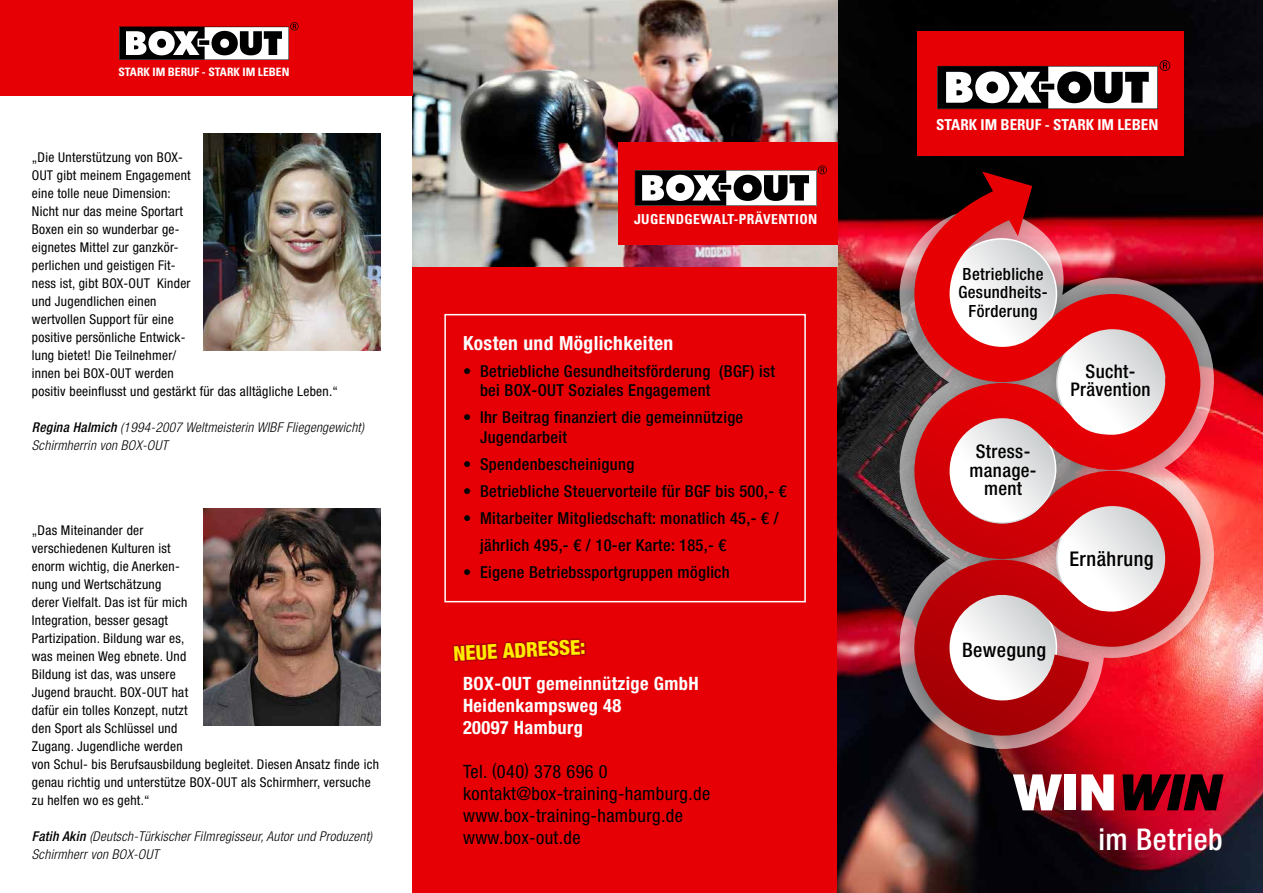
<style>
.page{position:relative;width:1263px;height:893px;background:#fff}
.page>*{position:absolute;margin:0;border:0;box-sizing:border-box;transform-origin:0 0}
.t1{font:900 50.4px "Helvetica Neue LT Std";color:#fff}
.t2{font:500 condensed 30px "Helvetica Neue LT Std";letter-spacing:.02em;color:#fff}
.t3{font:800 condensed 20.4px "Helvetica Neue LT Std";color:#ffed00}
.t4{font:500 condensed 20.25px "Helvetica Neue LT Std";letter-spacing:.02em;color:#000}
.t5{font:500 condensed 19.95px "Helvetica Neue LT Std";letter-spacing:.02em;color:#000}
.t6{font:700 condensed 19.5px "Helvetica Neue LT Std";letter-spacing:.02em;color:#fff}
.t7{font:500 condensed 18.75px/18.6px "Helvetica Neue LT Std";letter-spacing:.02em;color:#000;text-align:center}
.t8{font:condensed 18.45px/22px "Helvetica Neue LT Std";letter-spacing:.02em;color:#000}
.t9{font:700 condensed 18.45px/22px "Helvetica Neue LT Std";letter-spacing:.02em;color:#fff}
.t10{font:500 condensed 16.8px/18.3px "Helvetica Neue LT Std";letter-spacing:.02em;color:#000;text-align:center}
.t11{font:500 condensed 16.5px/19.5px "Helvetica Neue LT Std";letter-spacing:.02em;color:#000}
.t12{font:700 condensed 15px "Univers LT Std";color:#fff}
.t13{font:700 condensed 13.65px "Univers LT Std";letter-spacing:.03em;color:#fff}
.t14{font:condensed 13.5px/18px "Helvetica Neue LT Std";letter-spacing:.02em;color:#000}
.t15{font:italic 300 condensed 13.5px/18px "Helvetica Neue LT Std";letter-spacing:.02em;color:#000}
.t16{font:700 condensed 11.55px "Univers LT Std";color:#fff}
.s1{font-weight:500}
.s2{font-style:italic;color:#000}
</style>
<div class="page">
<div style="left:412px;top:0;width:426px;height:893px;background:#e60005"></div>
<img style="left:838px;top:0;width:425px;height:893px">
<div style="left:888px;top:154px;width:333px;height:608px;background:#000;opacity:.3"></div>
<svg style="left:914px;top:172px;width:286px;height:576px;background:#c5575b"></svg>
<img style="left:412px;top:0;width:426px;height:266px">
<div style="left:618px;top:142px;width:220px;height:102px;background:#e60005"></div>
<svg style="left:635px;top:166px;width:192px;height:40px;background:#8f6e6f"></svg>
<div style="left:0;top:0;width:412px;height:96px;background:#e60005"></div>
<svg style="left:119px;top:22px;width:179px;height:38px;background:#906b6b"></svg>
<svg style="left:451px;top:602px;width:135px;height:61px"></svg>
<img style="left:203px;top:134px;width:178px;height:217px">
<img style="left:203px;top:508px;width:178px;height:217px">
<div style="left:444px;top:314px;width:362px;height:288px;border:2px solid #fff"></div>
<div style="left:917px;top:31px;width:267px;height:125px;background:#e60005"></div>
<svg style="left:937px;top:60px;width:233px;height:49px;background:#906b6c"></svg>
<p class="t16" style="left:118px;top:65px;width:172px">STARK IM BERUF - STARK IM LEBEN</p>
<p class="t14" style="left:32px;top:148px;width:308px">„Die Unterstützung von BOX-<br>OUT gibt meinem Engagement<br>eine tolle neue Dimension:<br>Nicht nur das meine Sportart<br>Boxen ein so wunderbar ge-<br>eignetes Mittel zur ganzkör-<br>perlichen und geistigen Fit-<br>ness ist, gibt BOX-OUT Kinder<br>und Jugendlichen einen<br>wertvollen Support für eine<br>positive persönliche Entwick-<br>lung bietet! Die Teilnehmer/<br>innen bei BOX-OUT werden<br>positiv beeinflusst und gestärkt für das alltägliche Leben.“</p>
<p class="t15" style="left:32px;top:418px;width:334px"><span class="s1">Regina Halmich</span> (1994-2007 Weltmeisterin WIBF Fliegengewicht)<br>Schirmherrin von BOX-OUT</p>
<p class="t14" style="left:32px;top:521px;width:349px">„Das Miteinander der<br>verschiedenen Kulturen ist<br>enorm wichtig, die Anerken-<br>nung und Wertschätzung<br>derer Vielfalt. Das ist für mich<br>Integration, besser gesagt<br>Partizipation. Bildung war es,<br>was meinen Weg ebnete. Und<br>Bildung ist das, was unsere<br>Jugend braucht. BOX-OUT hat<br>dafür ein tolles Konzept, nutzt<br>den Sport als Schlüssel und<br>Zugang. Jugendliche werden<br>von Schul- bis Berufsausbildung begleitet. Diesen Ansatz finde ich genau richtig und unterstütze BOX-OUT als Schirmherr, versuche zu helfen wo es geht.“</p>
<p class="t15" style="left:32px;top:827px;width:342px"><span class="s1">Fatih Akin</span> (Deutsch-Türkischer Filmregisseur, Autor und Produzent)<br>Schirmherr von BOX-OUT</p>
<p class="t13" style="left:634px;top:211px;width:185px">JUGENDGEWALT-PRÄVENTION</p>
<h3 class="t6" style="left:463px;top:331px;width:212px">Kosten und Möglichkeiten</h3>
<p class="t11" style="left:480px;top:361px;width:296px;text-indent:-17px">• Betriebliche Gesundheitsförderung (BGF) ist bei BOX-OUT Soziales Engagement</p>
<p class="t11" style="left:480px;top:407px;width:265px;text-indent:-17px">• Ihr Beitrag finanziert die gemeinnützige<br>Jugendarbeit</p>
<p class="t11" style="left:463px;top:454px;width:173px">• Spendenbescheinigung</p>
<p class="t11" style="left:463px;top:481px;width:325px">• Betriebliche Steuervorteile für BGF bis 500,- €</p>
<p class="t11" style="left:480px;top:504px;width:300px;line-height:27px;text-indent:-17px">• Mitarbeiter Mitgliedschaft: monatlich 45,- € / jährlich 495,- € / 10-er Karte: 185,- €</p>
<p class="t11" style="left:463px;top:562px;width:268px">• Eigene Betriebssportgruppen möglich</p>
<h3 class="t3" style="left:453px;top:641px;width:134px;rotate:-3deg">NEUE ADRESSE:</h3>
<h3 class="t9" style="left:463px;top:672px;width:237px">BOX-OUT gemeinnützige GmbH<br>Heidenkampsweg 48<br>20097 Hamburg</h3>
<h3 class="t8" style="left:463px;top:760px;width:249px">Tel. (040) 378 696 0 kontakt@box-training-hamburg.de www.box-training-hamburg.de www.box-out.de</h3>
<p class="t12" style="left:936px;top:116px;width:224px">STARK IM BERUF - STARK IM LEBEN</p>
<p class="t10" style="left:958px;top:265px;width:91px">Betriebliche<br>Gesundheits-<br>Förderung</p>
<h3 class="t7" style="left:969px;top:442px;width:69px">Stress&shy;manage&shy;ment</h3>
<h3 class="t7" style="left:1070px;top:362px;width:82px">Sucht-<br>Prävention</h3>
<h3 class="t4" style="left:1069px;top:546px;width:86px">Ernährung</h3>
<h3 class="t5" style="left:962px;top:638px;width:86px">Bewegung</h3>
<h1 class="t1" style="left:1013px;top:762px;width:211px">WIN<span class="s2">WIN</span></h1>
<h2 class="t2" style="left:1098px;top:821px;width:126px">im Betrieb</h2>
</div>
